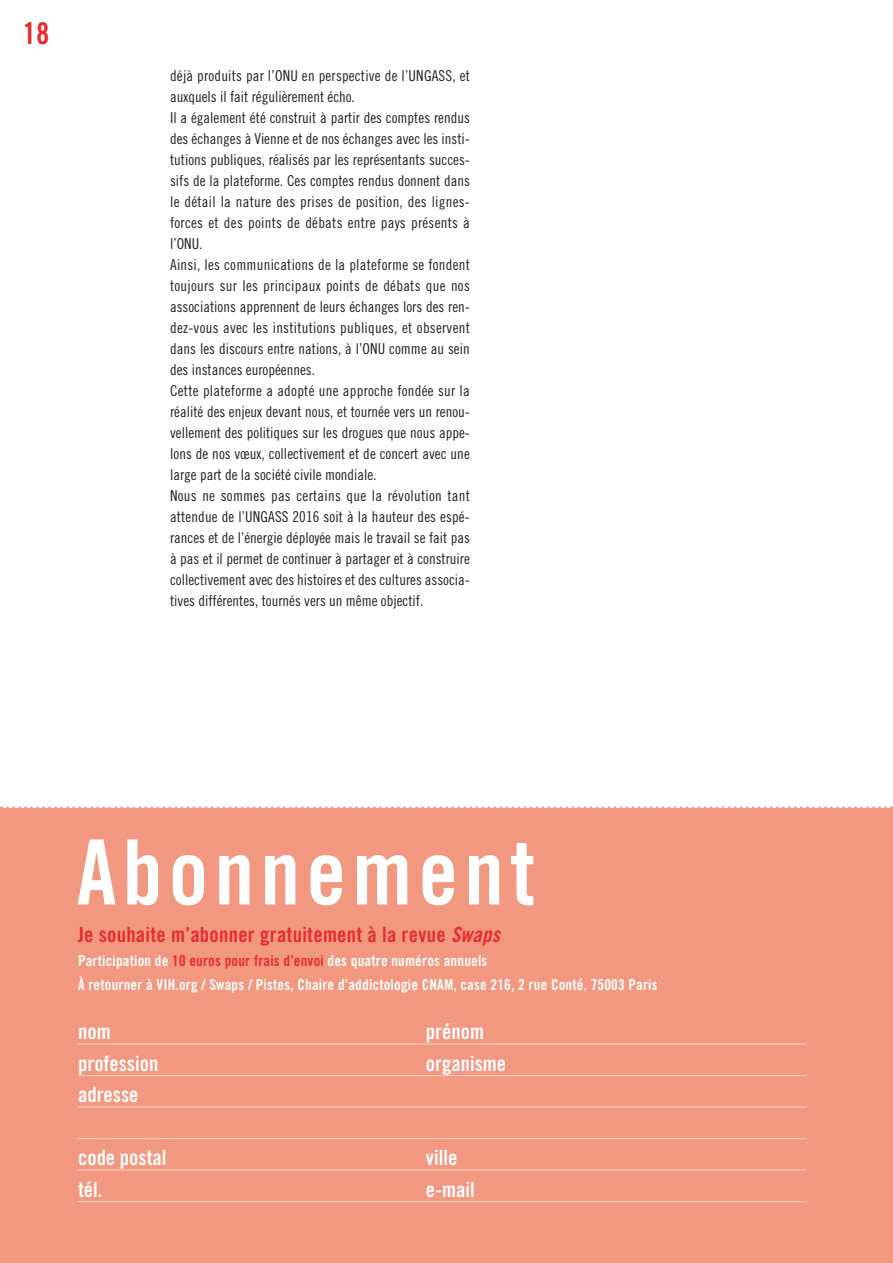
<style>
.page{position:relative;width:893px;height:1263px;background:#fff}
.page>*{position:absolute;margin:0;border:0;box-sizing:border-box;transform-origin:0 0}
.t1{font:90px "Trade Gothic Bold Cond Twenty";letter-spacing:.065em;color:#fff}
.t2{font:30px "Trade Gothic Bold Cond Twenty";color:#e82b2d}
.t3{font:21px "Trade Gothic Bold Cond Twenty";color:#fff}
.t4{font:21px "Trade Gothic Bold Cond Twenty";letter-spacing:.015em;color:#e82b2d}
.t5{font:15px/21px "Trade Gothic Cond Eighteen";color:#231f20}
.t6{font:15px/24px "Trade Gothic Bold Cond Twenty";letter-spacing:.015em;color:#fff}
.s1{font-style:italic}
.s2{color:#e82b2d}
</style>
<div class="page">
<div style="left:0;top:808px;width:893px;height:455px;background:#f39880"></div>
<svg style="left:0;top:806px;width:893px;height:2px"></svg>
<hr style="left:78px;top:1044px;width:728px;height:1px;background:#fbd3c4">
<hr style="left:78px;top:1075px;width:728px;height:1px;background:#fbd3c4">
<hr style="left:78px;top:1107px;width:728px;height:1px;background:#fbd3c4">
<hr style="left:78px;top:1138px;width:728px;height:1px;background:#fbd3c4">
<hr style="left:78px;top:1170px;width:728px;height:1px;background:#fbd3c4">
<hr style="left:78px;top:1201px;width:728px;height:1px;background:#fbd3c4">
<h2 class="t2" style="left:23px;top:22px;width:28px">18</h2>
<p class="t5" style="left:170px;top:66px;width:301px">déjà produits par l’ONU en perspective de l’UNGASS, et auxquels il fait régulièrement écho.<br>Il a également été construit à partir des comptes rendus des échanges à Vienne et de nos échanges avec les insti&shy;tutions publiques, réalisés par les représentants succes&shy;sifs de la plateforme. Ces comptes rendus donnent dans le détail la nature des prises de position, des lignes&shy;forces et des points de débats entre pays présents à l’ONU.<br>Ainsi, les communications de la plateforme se fondent toujours sur les principaux points de débats que nos associations apprennent de leurs échanges lors des ren&shy;dez-vous avec les institutions publiques, et observent dans les discours entre nations, à l’ONU comme au sein des instances européennes.<br>Cette plateforme a adopté une approche fondée sur la réalité des enjeux devant nous, et tournée vers un renou&shy;vellement des politiques sur les drogues que nous appe&shy;lons de nos vœux, collectivement et de concert avec une large part de la société civile mondiale.<br>Nous ne sommes pas certains que la révolution tant attendue de l’UNGASS 2016 soit à la hauteur des espé&shy;rances et de l’énergie déployée mais le travail se fait pas à pas et il permet de continuer à partager et à construire collectivement avec des histoires et des cultures associa&shy;tives différentes, tournés vers un même objectif.</p>
<h1 class="t1" style="left:77px;top:839px;width:460px">Abonnement</h1>
<h3 class="t4" style="left:78px;top:927px;width:428px">Je souhaite m’abonner gratuitement à la revue <span class="s1">Swaps</span></h3>
<p class="t6" style="left:78px;top:950px;width:581px">Participation de <span class="s2">10 euros pour frais d’envoi</span> des quatre numéros annuels<br>À retourner à VIH.org / Swaps / Pistes, Chaire d’addictologie CNAM, case 216, 2 rue Conté, 75003 Paris</p>
<h3 class="t3" style="left:78px;top:1024px;width:34px">nom</h3>
<h3 class="t3" style="left:426px;top:1024px;width:60px">prénom</h3>
<h3 class="t3" style="left:78px;top:1056px;width:82px">profession</h3>
<h3 class="t3" style="left:426px;top:1056px;width:82px">organisme</h3>
<h3 class="t3" style="left:78px;top:1087px;width:62px">adresse</h3>
<h3 class="t3" style="left:78px;top:1150px;width:90px">code postal</h3>
<h3 class="t3" style="left:426px;top:1150px;width:33px">ville</h3>
<h3 class="t3" style="left:78px;top:1182px;width:26px">tél.</h3>
<h3 class="t3" style="left:426px;top:1182px;width:50px">e-mail</h3>
</div>
